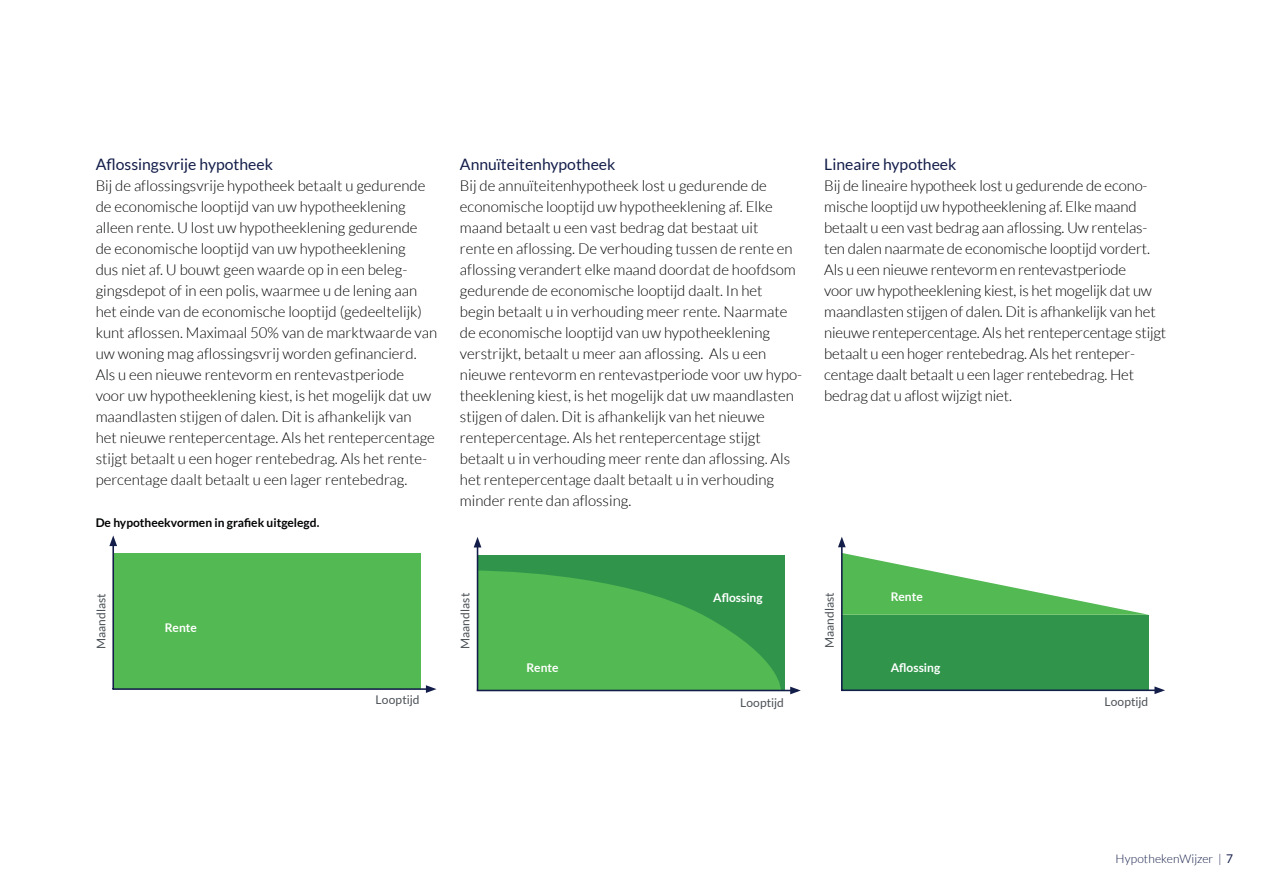
<style>
.page{position:relative;width:1263px;height:893px;background:#fff}
.page>*{position:absolute;margin:0;border:0;box-sizing:border-box;transform-origin:0 0}
.t1{font:15.75px "Lato";color:#131d49}
.t2{font:300 15px/21px "Lato";color:#010203}
.t3{font:12px "Lato";letter-spacing:.005em;color:#4b5156}
.t4{font:700 12px "Lato";color:#010203}
.t5{font:700 12px "Lato";color:#fff}
.t6{font:300 12px "Lato";letter-spacing:.005em;color:#131d48}
.s1{font-weight:400}
</style>
<div class="page">
<div style="left:113px;top:553px;width:307px;height:136px;background:#53b952"></div>
<hr style="left:112px;top:540px;width:2px;height:149px;background:#131d49">
<hr style="left:112px;top:688px;width:321px;height:2px;background:#131d49">
<svg style="left:426px;top:685px;width:10px;height:8px"></svg>
<svg style="left:109px;top:535px;width:8px;height:11px"></svg>
<div style="left:842px;top:615px;width:307px;height:75px;background:#30954b"></div>
<svg style="left:843px;top:553px;width:306px;height:62px"></svg>
<hr style="left:841px;top:541px;width:2px;height:149px;background:#131d49">
<hr style="left:841px;top:689px;width:321px;height:2px;background:#131d49">
<svg style="left:1154px;top:686px;width:11px;height:8px"></svg>
<svg style="left:838px;top:537px;width:8px;height:10px"></svg>
<div style="left:477px;top:555px;width:308px;height:136px;background:#30954b"></div>
<svg style="left:478px;top:571px;width:305px;height:119px"></svg>
<hr style="left:477px;top:541px;width:1px;height:149px;background:#131d49">
<hr style="left:477px;top:690px;width:321px;height:1px;background:#131d49">
<svg style="left:790px;top:687px;width:11px;height:7px"></svg>
<svg style="left:474px;top:537px;width:7px;height:10px"></svg>
<p class="t1" style="left:96px;top:155px;width:179px">Aflossingsvrije hypotheek</p>
<p class="t2" style="left:96px;top:175px;width:343px">Bij de aflossingsvrije hypotheek betaalt u gedurende de economische looptijd van uw hypotheeklening alleen rente. U lost uw hypotheeklening gedurende<br>de economische looptijd van uw hypotheeklening<br>dus niet af. U bouwt geen waarde op in een beleg&shy;gingsdepot of in een polis, waarmee u de lening aan het einde van de economische looptijd (gedeeltelijk) kunt aflossen. Maximaal 50% van de marktwaarde van uw woning mag aflossingsvrij worden gefinancierd.<br>Als u een nieuwe rentevorm en rentevastperiode voor uw hypotheeklening kiest, is het mogelijk dat uw maandlasten stijgen of dalen. Dit is afhankelijk van<br>het nieuwe rentepercentage. Als het rentepercentage stijgt betaalt u een hoger rentebedrag. Als het rente&shy;percentage daalt betaalt u een lager rentebedrag.</p>
<p class="t4" style="left:96px;top:515px;width:225px">De hypotheekvormen in grafiek uitgelegd.</p>
<p class="t1" style="left:460px;top:155px;width:157px">Annuïteitenhypotheek</p>
<p class="t2" style="left:460px;top:175px;width:342px">Bij de annuïteitenhypotheek lost u gedurende de economische looptijd uw hypotheeklening af. Elke maand betaalt u een vast bedrag dat bestaat uit<br>rente en aflossing. De verhouding tussen de rente en aflossing verandert elke maand doordat de hoofdsom gedurende de economische looptijd daalt. In het begin betaalt u in verhouding meer rente. Naarmate de economische looptijd van uw hypotheeklening verstrijkt, betaalt u meer aan aflossing. Als u een nieuwe rentevorm en rentevastperiode voor uw hypo&shy;theeklening kiest, is het mogelijk dat uw maandlasten stijgen of dalen. Dit is afhankelijk van het nieuwe rentepercentage. Als het rentepercentage stijgt betaalt u in verhouding meer rente dan aflossing. Als het rentepercentage daalt betaalt u in verhouding minder rente dan aflossing.</p>
<p class="t1" style="left:824px;top:155px;width:134px">Lineaire hypotheek</p>
<p class="t2" style="left:824px;top:175px;width:343px">Bij de lineaire hypotheek lost u gedurende de econo&shy;mische looptijd uw hypotheeklening af. Elke maand betaalt u een vast bedrag aan aflossing. Uw rentelas&shy;ten dalen naarmate de economische looptijd vordert.<br>Als u een nieuwe rentevorm en rentevastperiode<br>voor uw hypotheeklening kiest, is het mogelijk dat uw maandlasten stijgen of dalen. Dit is afhankelijk van het nieuwe rentepercentage. Als het rentepercentage stijgt betaalt u een hoger rentebedrag. Als het renteper&shy;centage daalt betaalt u een lager rentebedrag. Het bedrag dat u aflost wijzigt niet.</p>
<p class="t3" style="left:94px;top:649px;width:58px;rotate:-90deg">Maandlast</p>
<p class="t5" style="left:165px;top:621px;width:34px">Rente</p>
<p class="t3" style="left:376px;top:693px;width:46px">Looptijd</p>
<p class="t3" style="left:459px;top:649px;width:58px;rotate:-90deg">Maandlast</p>
<p class="t5" style="left:526px;top:661px;width:34px">Rente</p>
<p class="t5" style="left:713px;top:591px;width:51px">Aflossing</p>
<p class="t3" style="left:740px;top:696px;width:45px">Looptijd</p>
<p class="t3" style="left:823px;top:648px;width:58px;rotate:-90deg">Maandlast</p>
<p class="t5" style="left:891px;top:590px;width:34px">Rente</p>
<p class="t5" style="left:891px;top:661px;width:51px">Aflossing</p>
<p class="t3" style="left:1104px;top:695px;width:45px">Looptijd</p>
<p class="t6" style="left:1115px;top:852px;width:119px">HypothekenWijzer | <span class="s1">7</span></p>
</div>
